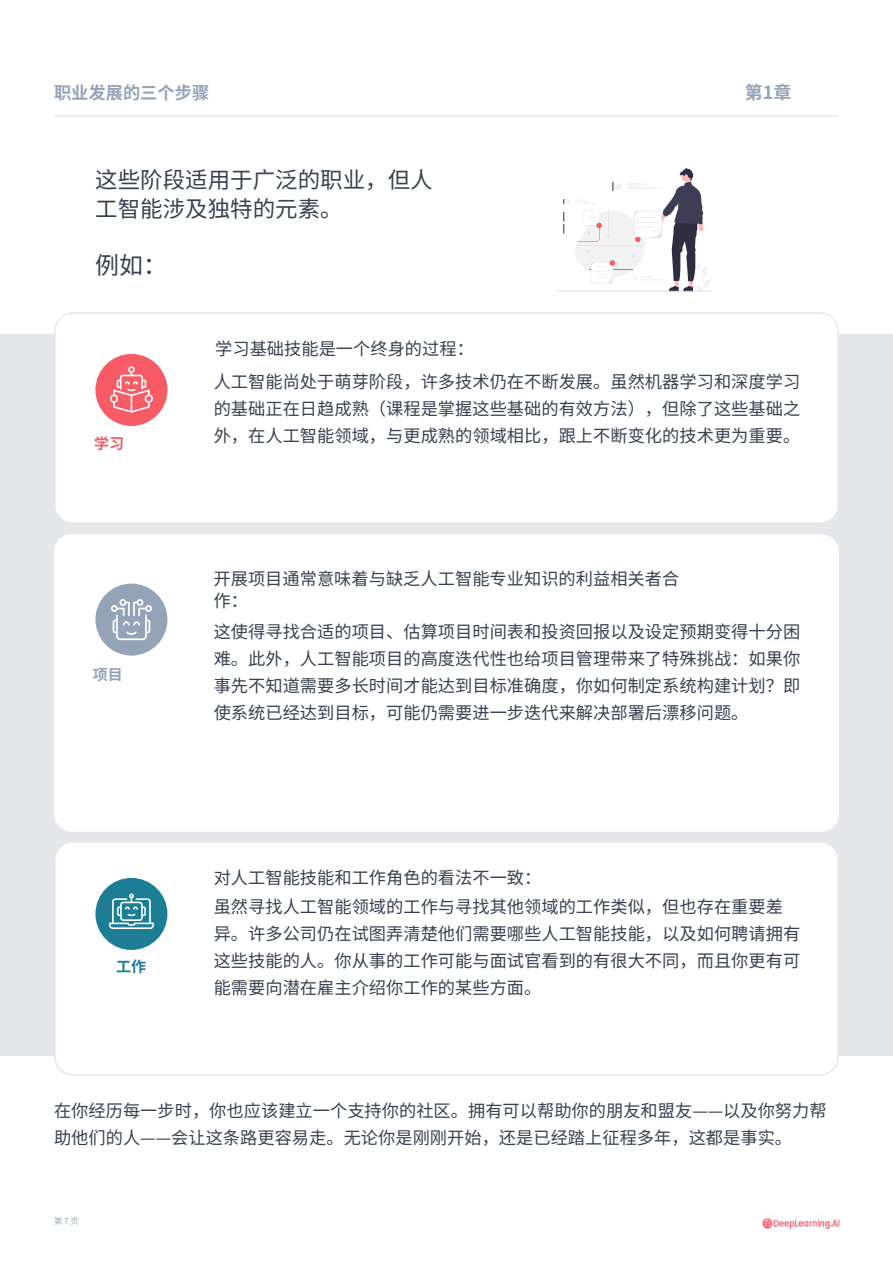
<style>
.page{position:relative;width:893px;height:1263px;background:#fff}
.page>*{position:absolute;margin:0;border:0;box-sizing:border-box;transform-origin:0 0}
.t1{font:24px "Noto Sans CJ Ksc";color:#374151}
.t2{font:22.5px/28.8px "Noto Sans CJ Ksc";color:#374151}
.t3{font:700 18px "Noto Sans CJ Ksc";color:#94a3b8}
.t4{font:17.25px/27px "Noto Sans CJ Ksc";color:#374151}
.t5{font:700 17.25px "Noto Sans CJ Ksc";color:#94a3b8}
.t6{font:700 15px "Noto Sans CJ Ksc";color:#f65b66}
.t7{font:700 15px "Noto Sans CJ Ksc";color:#94a3b8}
.t8{font:700 15px "Noto Sans CJ Ksc";color:#1d7d95}
.t9{font:8.25px "Noto Sans CJ Ksc";color:#94a3b8}
</style>
<div class="page">
<img style="left:762px;top:1215px;width:77px;height:15px">
<div style="left:0;top:334px;width:893px;height:721px;background:#e5e7eb"></div>
<hr style="left:54px;top:115px;width:785px;height:2px;background:#e5e7eb">
<div style="left:55px;top:313px;width:783px;height:210px;background:#fff;border-radius:18px"></div>
<div style="left:54px;top:312px;width:785px;height:212px;border:2px solid #e5e7eb;border-radius:18px"></div>
<div style="left:54px;top:534px;width:785px;height:298px;background:#fff;border-radius:18px"></div>
<div style="left:55px;top:842px;width:783px;height:233px;background:#fff;border-radius:18px"></div>
<div style="left:54px;top:841px;width:785px;height:235px;border:2px solid #e5e7eb;border-radius:18px"></div>
<svg style="left:557px;top:168px;width:155px;height:124px"></svg>
<hr style="left:578px;top:245px;width:65px;height:1px;background:#e6e6e6">
<div style="left:95px;top:354px;width:72px;height:72px;background:#f65b66;border-radius:50%"></div>
<svg style="left:110px;top:366px;width:43px;height:47px"></svg>
<div style="left:95px;top:584px;width:72px;height:72px;background:#94a3b8;border-radius:50%"></div>
<svg style="left:111px;top:599px;width:41px;height:41px"></svg>
<div style="left:95px;top:878px;width:72px;height:72px;background:#1d7d95;border-radius:50%"></div>
<svg style="left:109px;top:893px;width:45px;height:36px"></svg>
<p class="t5" style="left:54px;top:79px;width:157px">职业发展的三个步骤</p>
<p class="t3" style="left:745px;top:78px;width:48px">第1章</p>
<h2 class="t2" style="left:95px;top:164px;width:339px">这些阶段适⽤于⼴泛的职业，但⼈ ⼯智能涉及独特的元素。</h2>
<h1 class="t1" style="left:95px;top:247px;width:73px">例如：</h1>
<p class="t4" style="left:214px;top:332px;width:588px;line-height:32.5px">学习基础技能是⼀个终⾝的过程：<br>⼈⼯智能尚处于萌芽阶段，许多技术仍在不断发展。虽然机器学习和深度学习</p>
<p class="t4" style="left:214px;top:394px;width:588px">的基础正在⽇趋成熟（课程是掌握这些基础的有效⽅法），但除了这些基础之</p>
<p class="t6" style="left:94px;top:431px;width:31px">学习</p>
<p class="t4" style="left:214px;top:421px;width:588px">外，在⼈⼯智能领域，与更成熟的领域相⽐，跟上不断变化的技术更为重要。</p>
<p class="t7" style="left:93px;top:663px;width:31px">项⽬</p>
<p class="t8" style="left:116px;top:955px;width:31px">⼯作</p>
<p class="t4" style="left:214px;top:567px;width:467px;line-height:21.6px">开展项⽬通常意味着与缺乏⼈⼯智能专业知识的利益相关者合作：</p>
<p class="t4" style="left:214px;top:617px;width:588px;text-align:justify">这使得寻找合适的项⽬、估算项⽬时间表和投资回报以及设定预期变得⼗分困难。此外，⼈⼯智能项⽬的⾼度迭代性也给项⽬管理带来了特殊挑战：如果你事先不知道需要多⻓时间才能达到⽬标准确度，你如何制定系统构建计划？即使系统已经达到⽬标，可能仍需要进⼀步迭代来解决部署后漂移问题。</p>
<p class="t4" style="left:214px;top:862px;width:571px;line-height:28.5px">对⼈⼯智能技能和⼯作⻆⾊的看法不⼀致：<br>虽然寻找⼈⼯智能领域的⼯作与寻找其他领域的⼯作类似，但也存在重要差</p>
<p class="t4" style="left:214px;top:919px;width:588px;text-align:justify">异。许多公司仍在试图弄清楚他们需要哪些⼈⼯智能技能，以及如何聘请拥有这些技能的⼈。你从事的⼯作可能与⾯试官看到的有很⼤不同，⽽且你更有可能需要向潜在雇主介绍你⼯作的某些⽅⾯。</p>
<p class="t4" style="left:54px;top:1096px;width:774px">在你经历每⼀步时，你也应该建⽴⼀个⽀持你的社区。拥有可以帮助你的朋友和盟友——以及你努⼒帮助他们的⼈——会让这条路更容易⾛。⽆论你是刚刚开始，还是已经踏上征程多年，这都是事实。</p>
<p class="t9" style="left:54px;top:1214px;width:26px">第 7 ⻚</p>
</div>
